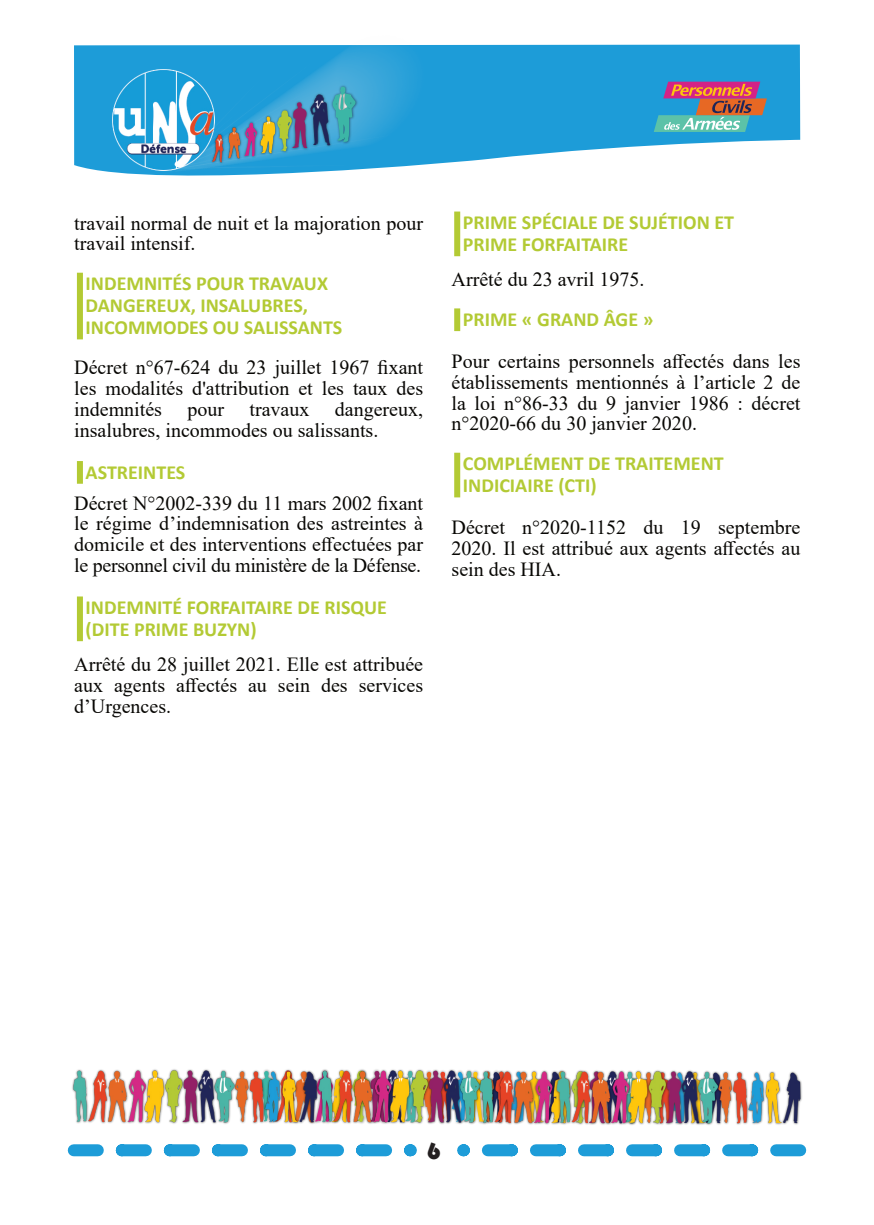
<style>
.page{position:relative;width:874px;height:1225px;background:#fff}
.page>*{position:absolute;margin:0;border:0;box-sizing:border-box;transform-origin:0 0}
.t1{font:24px "Bauhaus 93";color:#231f20}
.t2{font:20px/20.8px "Times New Roman";color:#080704;text-align:justify}
.t3{font:700 20px/22px "Calibri";color:#b3ca34}
</style>
<div class="page">
<svg style="left:74px;top:45px;width:725px;height:130px;fill:#1d9cd8"></svg>
<svg style="left:653px;top:82px;width:113px;height:50px;background:#8b8790"></svg>
<img style="left:149px;top:44px;width:301px;height:132px">
<div style="left:169px;top:52px;width:157px;height:28px;background:#1d9cd8"></div>
<img style="left:274px;top:80px;width:52px;height:34px">
<div style="left:169px;top:65px;width:105px;height:55px;background:#1d9cd8"></div>
<img style="left:214px;top:98px;width:40px;height:33px">
<img style="left:164px;top:131px;width:252px;height:44px">
<img style="left:113px;top:69px;width:101px;height:101px">
<img style="left:275px;top:108px;width:19px;height:46px">
<img style="left:308px;top:93px;width:24px;height:54px">
<img style="left:330px;top:84px;width:28px;height:60px">
<svg style="left:332px;top:86px;width:23px;height:56px"></svg>
<img style="left:242px;top:120px;width:17px;height:39px">
<svg style="left:244px;top:122px;width:13px;height:34px"></svg>
<img style="left:290px;top:100px;width:20px;height:51px">
<svg style="left:277px;top:102px;width:30px;height:49px"></svg>
<img style="left:210px;top:132px;width:15px;height:32px">
<img style="left:226px;top:125px;width:16px;height:36px">
<img style="left:258px;top:114px;width:19px;height:42px">
<svg style="left:74px;top:1144px;width:336px;height:12px"></svg>
<svg style="left:463px;top:1144px;width:336px;height:12px"></svg>
<div style="left:77px;top:273px;width:6px;height:66px;background:#b3ca34"></div>
<div style="left:77px;top:461px;width:6px;height:23px;background:#b3ca34"></div>
<div style="left:77px;top:596px;width:6px;height:45px;background:#b3ca34"></div>
<div style="left:454px;top:211px;width:6px;height:45px;background:#b3ca34"></div>
<div style="left:454px;top:308px;width:6px;height:23px;background:#b3ca34"></div>
<div style="left:454px;top:453px;width:6px;height:44px;background:#b3ca34"></div>
<img style="left:72px;top:1069px;width:730px;height:56px">
<p class="t2" style="left:74px;top:214px;width:350px">travail normal de nuit et la majoration pour travail intensif.</p>
<p class="t3" style="left:86px;top:274px;width:258px">INDEMNITÉS POUR TRAVAUX<br>DANGEREUX, INSALUBRES,<br>INCOMMODES OU SALISSANTS</p>
<p class="t2" style="left:74px;top:359px;width:350px">Décret n°67-624 du 23 juillet 1967 fixant les modalités d'attribution et les taux des indemnités</p>
<p class="t2" style="left:74px;top:401px;width:350px;text-indent:260px">dangereux, insalubres, incommodes ou salissants.</p>
<p class="t3" style="left:86px;top:463px;width:101px">ASTREINTES</p>
<p class="t2" style="left:74px;top:494px;width:350px">Décret N°2002-339 du 11 mars 2002 fixant le régime d’indemnisation des astreintes à domicile et des interventions effectuées par le personnel civil du ministère de la Défense.</p>
<p class="t3" style="left:86px;top:598px;width:303px">INDEMNITÉ FORFAITAIRE DE RISQUE (DITE PRIME BUZYN)</p>
<p class="t2" style="left:74px;top:656px;width:350px">Arrêté du 28 juillet 2021. Elle est attribuée aux agents affectés au sein des services d’Urgences.</p>
<p class="t2" style="left:187px;top:401px;width:38px">pour</p>
<p class="t2" style="left:249px;top:401px;width:61px">travaux</p>
<p class="t3" style="left:462px;top:213px;width:272px">PRIME SPÉCIALE DE SUJÉTION ET<br>PRIME FORFAITAIRE</p>
<p class="t2" style="left:451px;top:271px;width:194px">Arrêté du 23 avril 1975.</p>
<p class="t3" style="left:462px;top:310px;width:192px">PRIME « GRAND ÂGE »</p>
<p class="t2" style="left:451px;top:353px;width:350px">Pour certains personnels affectés dans les établissements mentionnés à l’article 2 de la loi n°86-33 du 9 janvier 1986 : décret n°2020-66 du 30 janvier 2020.</p>
<p class="t3" style="left:462px;top:454px;width:262px">COMPLÉMENT DE TRAITEMENT<br>INDICIAIRE (CTI)</p>
<p class="t2" style="left:451px;top:519px;width:350px">Décret n°2020-1152 du 19 septembre 2020. Il est attribué aux agents affectés au sein des HIA.</p>
<p class="t1" style="left:427px;top:1137px;width:15px">6</p>
</div>
